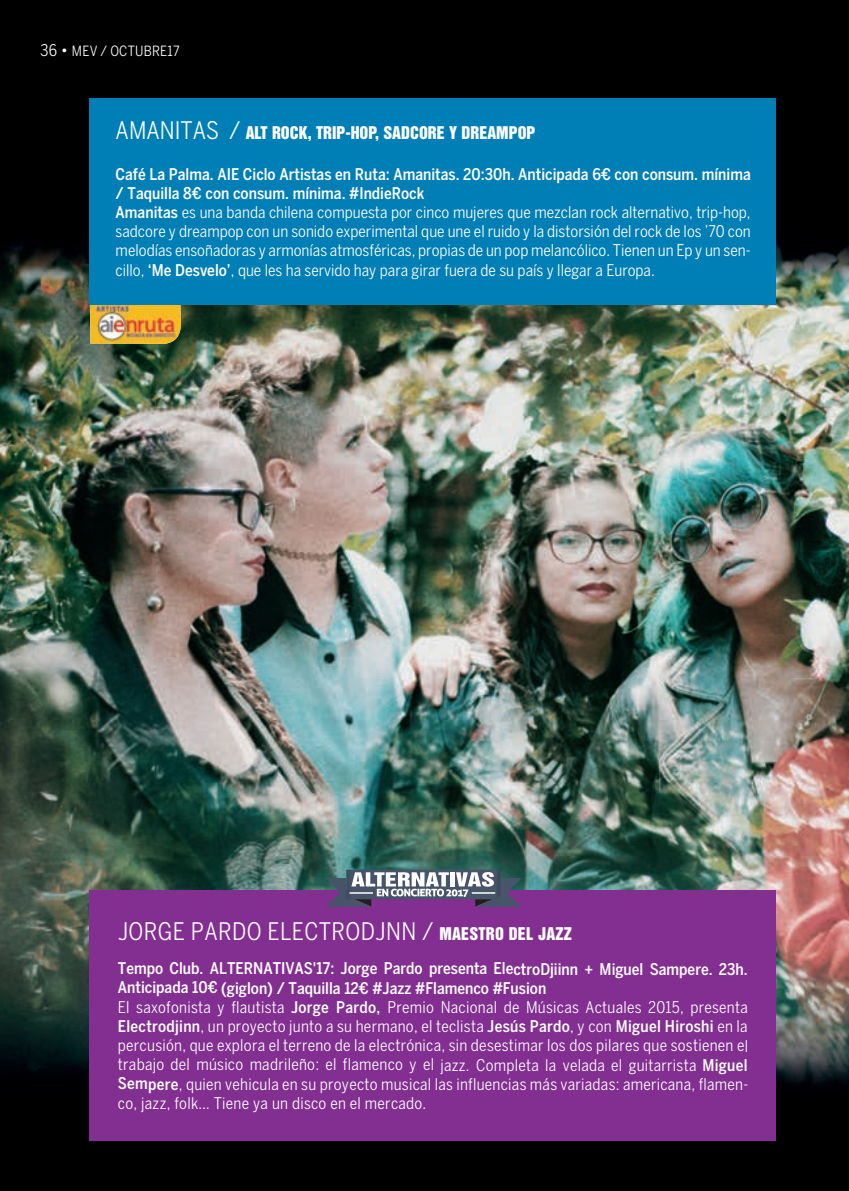
<style>
.page{position:relative;width:849px;height:1191px;background:#fff}
.page>*{position:absolute;margin:0;border:0;box-sizing:border-box;transform-origin:0 0}
.t1{font:condensed 24px "Benton Sans";letter-spacing:.015em;color:#fff}
.t2{font:condensed 16px/19.2px "Benton Sans";letter-spacing:.015em;color:#fff}
.t3{font:16px "Helvetica Inserat";color:#fff}
.t4{font:condensed 14px "Benton Sans";letter-spacing:.015em;color:#fff}
.s1{font-size:16px}
.s2{font-family:"Benton Sans";font-stretch:condensed;font-size:24px}
.s3{font-weight:500}
.s4{font-family:"Helvetica Inserat";font-stretch:normal;font-size:16px}
</style>
<div class="page">
<img style="left:0;top:0;width:849px;height:1190px">
<svg style="left:90px;top:344px;width:91px;height:2px"></svg>
<img style="left:90px;top:304px;width:91px;height:40px">
<div style="left:90px;top:890px;width:686px;height:250px;background:#832f92"></div>
<div style="left:90px;top:98px;width:686px;height:206px;background:#007eb6"></div>
<svg style="left:326px;top:869px;width:195px;height:37px"></svg>
<p class="t4" style="left:41px;top:43px;width:140px"><span class="s1">36 •</span> MEV / OCTUBRE17</p>
<p class="t3" style="left:116px;top:126px;width:421px"><span class="s2">AMANITAS /</span> ALT ROCK, TRIP-HOP, SADCORE Y DREAMPOP</p>
<p class="t2" style="left:116px;top:164px;width:636px"><span class="s3">Café La Palma. AIE Ciclo Artistas en Ruta: Amanitas. 20:30h. Anticipada 6€ con consum. mínima / Taquilla 8€ con consum. mínima. #IndieRock<br>Amanitas</span> es una banda chilena compuesta por cinco mujeres que mezclan rock alternativo, trip-hop, sadcore y dreampop con un sonido experimental que une el ruido y la distorsión del rock de los ’70 con melodías ensoñadoras y armonías atmosféricas, propias de un pop melancólico. Tienen un Ep y un sen&shy;cillo, <span class="s3">‘Me Desvelo’</span>, que les ha servido hay para girar fuera de su país y llegar a Europa.</p>
<h1 class="t1" style="left:118px;top:917px;width:455px">JORGE PARDO ELECTRODJNN / <span class="s4">MAESTRO DEL JAZZ</span></h1>
<p class="t2" style="left:118px;top:959px;width:632px"><span class="s3">Tempo Club. ALTERNATIVAS'17: Jorge Pardo presenta ElectroDjiinn + Miguel Sampere. 23h.<br>Anticipada 10€ (giglon) / Taquilla 12€ #Jazz #Flamenco #Fusion<br></span>El saxofonista y flautista <span class="s3">Jorge Pardo,</span> Premio Nacional de Músicas Actuales 2015, presenta <span class="s3">Electrodjinn</span>, un proyecto junto a su hermano, el teclista <span class="s3">Jesús Pardo</span>, y con <span class="s3">Miguel Hiroshi</span> en la percusión, que explora el terreno de la electrónica, sin desestimar los dos pilares que sostienen el trabajo del músico madrileño: el flamenco y el jazz. Completa la velada el guitarrista <span class="s3">Miguel Sempere</span>, quien vehicula en su proyecto musical las influencias más variadas: americana, flamen&shy;co, jazz, folk… Tiene ya un disco en el mercado.</p>
</div>
